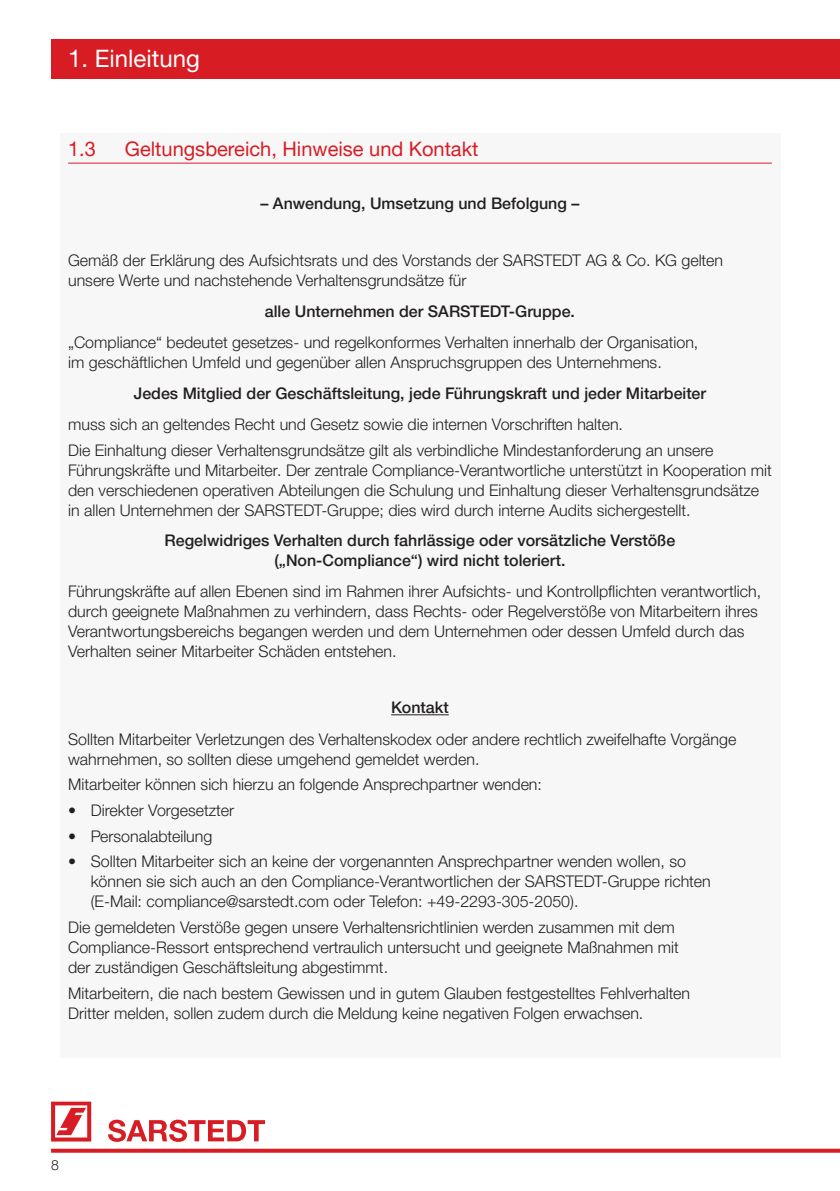
<style>
.page{position:relative;width:840px;height:1191px;background:#fff}
.page>*{position:absolute;margin:0;border:0;box-sizing:border-box;transform-origin:0 0}
.t1{font:24px "Helvetica Neue LTW1 G";color:#fff}
.t2{font:20px "Helvetica Neue LTW1 G";color:#d81c23}
.t3{font:300 16px/20px "Helvetica Neue LTW1 G";color:#231f20}
.t4{font:500 16px/19.2px "Helvetica Neue LTW1 G";color:#231f20;text-align:center}
.t5{font:300 14px "Helvetica Neue LTW1 G";color:#231f20}
</style>
<div class="page">
<div style="left:60px;top:133px;width:720px;height:924px;background:#f7f7f8"></div>
<svg style="left:51px;top:1101px;width:40px;height:40px"></svg>
<svg style="left:108px;top:1119px;width:157px;height:22px"></svg>
<svg style="left:51px;top:1148px;width:788px;height:4px;background:#df454b"></svg>
<div style="left:51px;top:39px;width:788px;height:39px;background:#d81c23"></div>
<hr style="left:68px;top:163px;width:703px;height:1px;background:#d81c23">
<hr style="left:391px;top:714px;width:57px;height:1px;background:#231f20">
<h1 class="t1" style="left:68px;top:44px;width:133px">1. Einleitung</h1>
<p class="t2" style="left:68px;top:137px;width:29px">1.3</p>
<p class="t2" style="left:125px;top:137px;width:355px">Geltungsbereich, Hinweise und Kontakt</p>
<p class="t4" style="left:260px;top:194px;width:320px">– Anwendung, Umsetzung und Befolgung –</p>
<p class="t3" style="left:68px;top:250px;width:656px">Gemäß der Erklärung des Aufsichtsrats und des Vorstands der SARSTEDT AG &amp; Co. KG gelten unsere Werte und nachstehende Verhaltensgrundsätze für</p>
<p class="t4" style="left:265px;top:302px;width:311px">alle Unternehmen der SARSTEDT-Gruppe.</p>
<p class="t3" style="left:68px;top:332px;width:631px">„Compliance“ bedeutet gesetzes- und regelkonformes Verhalten innerhalb der Organisation, im geschäftlichen Umfeld und gegenüber allen Anspruchsgruppen des Unternehmens.</p>
<p class="t4" style="left:134px;top:383px;width:573px">Jedes Mitglied der Geschäftsleitung, jede Führungskraft und jeder Mitarbeiter</p>
<p class="t3" style="left:68px;top:411px;width:646px;line-height:25.6px">muss sich an geltendes Recht und Gesetz sowie die internen Vorschriften halten.<br>Die Einhaltung dieser Verhaltensgrundsätze gilt als verbindliche Mindestanforderung an unsere</p>
<p class="t3" style="left:68px;top:460px;width:704px">Führungskräfte und Mitarbeiter. Der zentrale Compliance-Verantwortliche unterstützt in Kooperation mit den verschiedenen operativen Abteilungen die Schulung und Einhaltung dieser Verhaltensgrundsätze in allen Unternehmen der SARSTEDT-Gruppe; dies wird durch interne Audits sichergestellt.</p>
<p class="t4" style="left:164px;top:531px;width:512px">Regelwidriges Verhalten durch fahrlässige oder vorsätzliche Verstöße („Non-Compliance“) wird nicht toleriert.</p>
<p class="t3" style="left:68px;top:581px;width:694px">Führungskräfte auf allen Ebenen sind im Rahmen ihrer Aufsichts- und Kontrollpflichten verantwortlich, durch geeignete Maßnahmen zu verhindern, dass Rechts- oder Regelverstöße von Mitarbeitern ihres Verantwortungsbereichs begangen werden und dem Unternehmen oder dessen Umfeld durch das Verhalten seiner Mitarbeiter Schäden entstehen.</p>
<p class="t4" style="left:391px;top:698px;width:59px">Kontakt</p>
<p class="t3" style="left:68px;top:729px;width:669px">Sollten Mitarbeiter Verletzungen des Verhaltenskodex oder andere rechtlich zweifelhafte Vorgänge wahrnehmen, so sollten diese umgehend gemeldet werden.</p>
<p class="t3" style="left:68px;top:774px;width:475px">Mitarbeiter können sich hierzu an folgende Ansprechpartner wenden:</p>
<p class="t3" style="left:68px;top:800px;width:167px">• Direkter Vorgesetzter</p>
<p class="t3" style="left:68px;top:826px;width:146px">• Personalabteilung</p>
<p class="t3" style="left:91px;top:851px;width:621px;text-indent:-23px">• Sollten Mitarbeiter sich an keine der vorgenannten Ansprechpartner wenden wollen, so können sie sich auch an den Compliance-Verantwortlichen der SARSTEDT-Gruppe richten (E-Mail: compliance@sarstedt.com oder Telefon: +49-2293-305-2050).</p>
<p class="t3" style="left:68px;top:917px;width:612px">Die gemeldeten Verstöße gegen unsere Verhaltensrichtlinien werden zusammen mit dem<br>Compliance-Ressort entsprechend vertraulich untersucht und geeignete Maßnahmen mit der zuständigen Geschäftsleitung abgestimmt.</p>
<p class="t3" style="left:68px;top:983px;width:623px">Mitarbeitern, die nach bestem Gewissen und in gutem Glauben festgestelltes Fehlverhalten<br>Dritter melden, sollen zudem durch die Meldung keine negativen Folgen erwachsen.</p>
<p class="t5" style="left:51px;top:1156px;width:9px">8</p>
</div>
